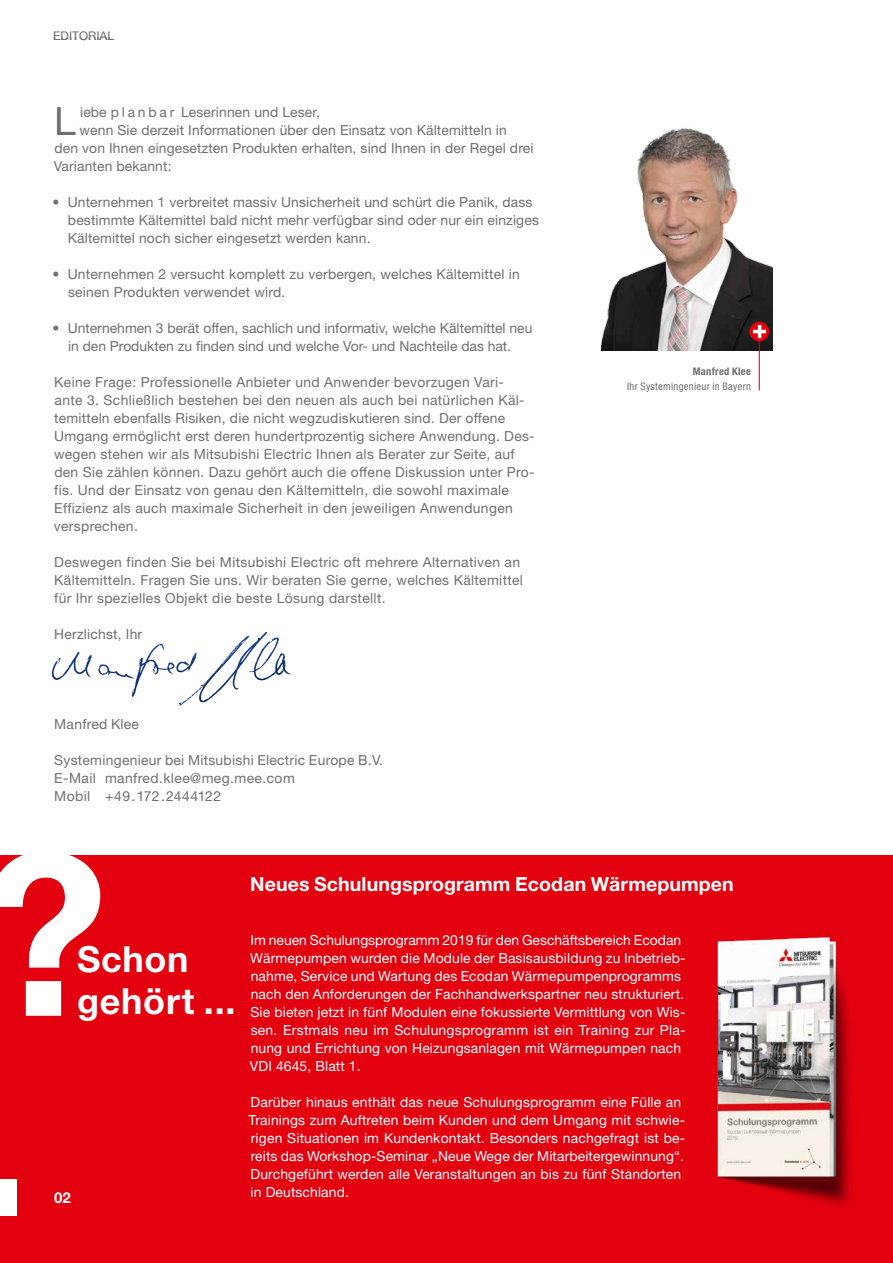
<style>
.page{position:relative;width:893px;height:1263px;background:#fff}
.page>*{position:absolute;margin:0;border:0;box-sizing:border-box;transform-origin:0 0}
.t1{font:700 225px "Helvetica Neue";color:#fff}
.t2{font:39.15px "Helvetica Neue";color:#6f6f6e}
.t3{font:700 36px/42px "Helvetica Neue";letter-spacing:.02em;color:#fff}
.t4{font:700 19.5px "Helvetica Neue";letter-spacing:.005em;color:#fff}
.t5{font:700 15px "Helvetica Neue";color:#fff}
.t6{font:13.8px/18px "Helvetica Neue";letter-spacing:.02em;color:#6f6f6e}
.t7{font:13.8px/18px "Helvetica Neue";letter-spacing:.01em;color:#fff}
.t8{font:13.8px/18px "Helvetica Neue";color:#6f6f6e;text-align:center}
.t9{font:12px "Helvetica Neue";letter-spacing:.005em;color:#6f6f6e}
.t10{font:condensed 10.5px "Helvetica Neue";letter-spacing:.03em;color:#6f6f6e}
.t11{font:700 condensed 10.5px "Helvetica Neue";letter-spacing:.03em;color:#6f6f6e}
</style>
<div class="page">
<div style="left:0;top:855px;width:893px;height:408px;background:#e3000f"></div>
<div style="left:0;top:1179px;width:17px;height:36px;background:#fff"></div>
<img style="left:717px;top:937px;width:134px;height:269px">
<img style="left:601px;top:127px;width:171px;height:223px">
<hr style="left:759px;top:340px;width:1px;height:50px;background:#e3000f">
<svg style="left:749px;top:322px;width:20px;height:19px"></svg>
<svg style="left:753px;top:325px;width:13px;height:13px"></svg>
<svg style="left:260px;top:661px;width:6px;height:7px"></svg>
<svg style="left:251px;top:632px;width:26px;height:20px"></svg>
<svg style="left:222px;top:649px;width:16px;height:15px"></svg>
<svg style="left:170px;top:653px;width:45px;height:53px"></svg>
<svg style="left:147px;top:644px;width:14px;height:14px"></svg>
<svg style="left:132px;top:687px;width:3px;height:6px"></svg>
<svg style="left:98px;top:664px;width:11px;height:11px"></svg>
<svg style="left:57px;top:652px;width:35px;height:26px"></svg>
<p class="t9" style="left:53px;top:29px;width:62px">EDITORIAL</p>
<h2 class="t2" style="left:54px;top:98px;width:23px">L</h2>
<p class="t6" style="left:80px;top:103px;width:241px">iebe p l a n b a r Leserinnen und Leser,</p>
<p class="t6" style="left:80px;top:121px;width:429px">wenn Sie derzeit Informationen über den Einsatz von Kältemitteln in</p>
<p class="t6" style="left:54px;top:139px;width:481px">den von Ihnen eingesetzten Produkten erhalten, sind Ihnen in der Regel drei</p>
<p class="t6" style="left:54px;top:157px;width:119px">Varianten bekannt:</p>
<p class="t6" style="left:68px;top:193px;width:473px;text-indent:-15px">• Unternehmen 1 verbreitet massiv Unsicherheit und schürt die Panik, dass bestimmte Kältemittel bald nicht mehr verfügbar sind oder nur ein einziges<br>Kältemittel noch sicher eingesetzt werden kann.</p>
<p class="t6" style="left:68px;top:265px;width:453px;text-indent:-16px">• Unternehmen 2 versucht komplett zu verbergen, welches Kältemittel in seinen Produkten verwendet wird.</p>
<p class="t8" style="left:52px;top:319px;width:482px">• Unternehmen 3 berät offen, sachlich und informativ, welche Kältemittel neu in den Produkten zu finden sind und welche Vor- und Nachteile das hat.</p>
<p class="t6" style="left:54px;top:373px;width:482px">Keine Frage: Professionelle Anbieter und Anwender bevorzugen Vari&shy;ante 3. Schließlich bestehen bei den neuen als auch bei natürlichen Käl&shy;temitteln ebenfalls Risiken, die nicht wegzudiskutieren sind. Der offene Umgang ermöglicht erst deren hundertprozentig sichere Anwendung. Des&shy;wegen stehen wir als Mitsubishi Electric Ihnen als Berater zur Seite, auf den Sie zählen können. Dazu gehört auch die offene Diskussion unter Pro&shy;fis. Und der Einsatz von genau den Kältemitteln, die sowohl maximale Effizienz als auch maximale Sicherheit in den jeweiligen Anwendungen versprechen.</p>
<p class="t6" style="left:54px;top:553px;width:470px">Deswegen finden Sie bei Mitsubishi Electric oft mehrere Alternativen an<br>Kältemitteln. Fragen Sie uns. Wir beraten Sie gerne, welches Kältemittel für Ihr spezielles Objekt die beste Lösung darstellt.</p>
<p class="t6" style="left:54px;top:625px;width:89px">Herzlichst, Ihr</p>
<p class="t6" style="left:54px;top:715px;width:86px">Manfred Klee</p>
<p class="t6" style="left:54px;top:751px;width:330px">Systemingenieur bei Mitsubishi Electric Europe B.V.<br>E-Mail manfred.klee@meg.mee.com<br>Mobil +49.172.2444122</p>
<p class="t11" style="left:693px;top:365px;width:60px">Manfred Klee</p>
<p class="t10" style="left:627px;top:381px;width:125px">Ihr Systemingenieur in Bayern</p>
<h1 class="t1" style="left:-18px;top:796px;width:127px">?</h1>
<h3 class="t3" style="left:77px;top:937px;width:160px">Schon gehört ...</h3>
<p class="t5" style="left:54px;top:1188px;width:18px">02</p>
<h3 class="t4" style="left:250px;top:872px;width:485px">Neues Schulungsprogramm Ecodan Wärmepumpen</h3>
<p class="t7" style="left:250px;top:931px;width:437px">Im neuen Schulungsprogramm 2019 für den Geschäftsbereich Ecodan Wärmepumpen wurden die Module der Basisausbildung zu Inbetrieb&shy;nahme, Service und Wartung des Ecodan Wärmepumpenprogramms nach den Anforderungen der Fachhandwerkspartner neu strukturiert.<br>Sie bieten jetzt in fünf Modulen eine fokussierte Vermittlung von Wis&shy;sen. Erstmals neu im Schulungsprogramm ist ein Training zur Pla&shy;nung und Errichtung von Heizungsanlagen mit Wärmepumpen nach VDI 4645, Blatt 1.</p>
<p class="t7" style="left:249px;top:1093px;width:438px">Darüber hinaus enthält das neue Schulungsprogramm eine Fülle an Trainings zum Auftreten beim Kunden und dem Umgang mit schwie&shy;rigen Situationen im Kundenkontakt. Besonders nachgefragt ist be&shy;reits das Workshop-Seminar „Neue Wege der Mitarbeitergewinnung“.<br>Durchgeführt werden alle Veranstaltungen an bis zu fünf Standorten in Deutschland.</p>
</div>
